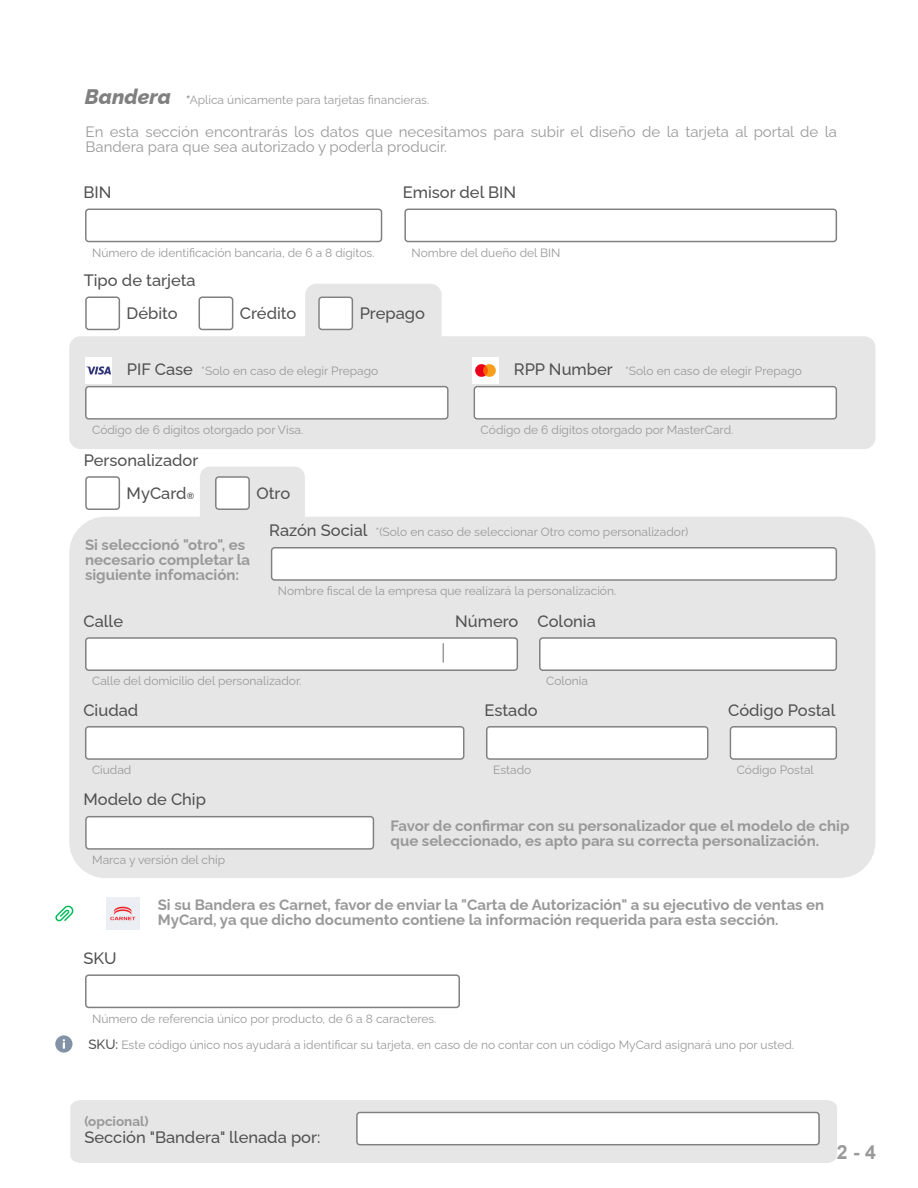
<style>
.page{position:relative;width:918px;height:1188px;background:#fff}
.page>*{position:absolute;margin:0;border:0;box-sizing:border-box;transform-origin:0 0}
.t1{font:700 19.5px "Arial";color:#999}
.t2{font:500 16.5px "Raleway";color:#515151}
.t3{font:700 15px/15px "Raleway";color:#999}
.t4{font:15px/15px "Raleway";color:#999}
.t5{font:700 13.5px "Raleway";color:#999}
.t6{font:12px "Raleway";color:#999}
.s1{font-weight:800;font-style:italic;font-size:21px;color:#808080}
.s2{font-weight:800;font-style:italic}
.s3{font-weight:500;font-size:16.5px;color:#515151}
.s4{font-size:9px;color:#333}
.s5{font-weight:500;font-size:13.5px;color:#515151}
</style>
<div class="page">
<div style="left:69px;top:336px;width:806px;height:113px;background:#e6e6e6;border-radius:11px"></div>
<div style="left:69px;top:517px;width:806px;height:361px;background:#e6e6e6;border-radius:36px"></div>
<div style="left:305px;top:284px;width:137px;height:113px;background:#e6e6e6;border-radius:11px"></div>
<div style="left:200px;top:467px;width:105px;height:112px;background:#e6e6e6;border-radius:11px"></div>
<svg style="left:271px;top:547px;width:566px;height:34px;background:#f3f3f3"></svg>
<svg style="left:85px;top:296px;width:35px;height:34px"></svg>
<svg style="left:85px;top:476px;width:35px;height:34px"></svg>
<svg style="left:199px;top:296px;width:34px;height:34px"></svg>
<svg style="left:215px;top:476px;width:35px;height:34px"></svg>
<svg style="left:318px;top:296px;width:35px;height:34px"></svg>
<svg style="left:85px;top:209px;width:297px;height:33px"></svg>
<svg style="left:85px;top:974px;width:375px;height:34px"></svg>
<svg style="left:85px;top:386px;width:364px;height:34px;background:#f3f3f3"></svg>
<svg style="left:474px;top:386px;width:363px;height:34px;background:#f3f3f3"></svg>
<svg style="left:404px;top:209px;width:433px;height:33px"></svg>
<svg style="left:55px;top:905px;width:19px;height:17px"></svg>
<svg style="left:85px;top:726px;width:380px;height:34px;background:#f2f2f2"></svg>
<svg style="left:85px;top:816px;width:289px;height:34px;background:#f2f2f2"></svg>
<svg style="left:539px;top:637px;width:298px;height:34px;background:#f2f2f2"></svg>
<svg style="left:486px;top:726px;width:223px;height:34px;background:#f2f2f2"></svg>
<svg style="left:730px;top:726px;width:107px;height:34px;background:#f1f1f1"></svg>
<img style="left:86px;top:358px;width:25px;height:25px">
<img style="left:473px;top:358px;width:25px;height:25px">
<img style="left:107px;top:897px;width:33px;height:33px">
<svg style="left:85px;top:637px;width:433px;height:34px;background:#f2f2f2"></svg>
<div style="left:70px;top:1100px;width:767px;height:63px;background:#e6e6e6"></div>
<svg style="left:356px;top:1112px;width:464px;height:33px"></svg>
<svg style="left:55px;top:1035px;width:18px;height:18px"></svg>
<p class="t6" style="left:85px;top:93px;width:346px"><span class="s1">Bandera</span> <span class="s2">*</span>Aplica únicamente para tarjetas financieras.</p>
<p class="t4" style="left:86px;top:124px;width:753px">En esta sección encontrarás los datos que necesitamos para subir el diseño de la tarjeta al portal de la<br>Bandera para que sea autorizado y poderla producir.</p>
<h2 class="t2" style="left:84px;top:182px;width:30px">BIN</h2>
<p class="t6" style="left:92px;top:245px;width:284px">Número de identificación bancaria, de 6 a 8 dígitos.</p>
<h2 class="t2" style="left:84px;top:270px;width:114px">Tipo de tarjeta</h2>
<h2 class="t2" style="left:403px;top:182px;width:115px">Emisor del BIN</h2>
<p class="t6" style="left:412px;top:245px;width:150px">Nombre del dueño del BIN</p>
<h2 class="t2" style="left:127px;top:304px;width:53px">Débito</h2>
<h2 class="t2" style="left:240px;top:304px;width:58px">Crédito</h2>
<h2 class="t2" style="left:360px;top:304px;width:67px">Prepago</h2>
<p class="t6" style="left:127px;top:364px;width:253px"><span class="s3">PIF Case</span> *Solo en caso de elegir Prepago</p>
<p class="t6" style="left:514px;top:364px;width:290px"><span class="s3">RPP Number</span> *Solo en caso de elegir Prepago</p>
<p class="t6" style="left:92px;top:423px;width:213px">Código de 6 dígitos otorgado por Visa.</p>
<p class="t6" style="left:481px;top:423px;width:254px">Código de 6 dígitos otorgado por MasterCard.</p>
<h2 class="t2" style="left:84px;top:450px;width:116px">Personalizador</h2>
<h2 class="t2" style="left:127px;top:484px;width:69px">MyCard<span class="s4">®</span></h2>
<h2 class="t2" style="left:256px;top:484px;width:35px">Otro</h2>
<p class="t3" style="left:85px;top:537px;width:167px">Si seleccionó "otro", es necesario completar la siguiente infomación:</p>
<h2 class="t2" style="left:84px;top:611px;width:41px">Calle</h2>
<p class="t6" style="left:269px;top:525px;width:421px"><span class="s3">Razón Social</span> *(Solo en caso de seleccionar Otro como personalizador)</p>
<p class="t6" style="left:278px;top:584px;width:340px">Nombre fiscal de la empresa que realizará la personalización.</p>
<h2 class="t2" style="left:455px;top:611px;width:65px">Número</h2>
<h2 class="t2" style="left:538px;top:611px;width:60px">Colonia</h2>
<p class="t6" style="left:92px;top:674px;width:211px">Calle del domicilio del personalizador.</p>
<h2 class="t2" style="left:83px;top:700px;width:56px">Ciudad</h2>
<p class="t6" style="left:92px;top:763px;width:41px">Ciudad</p>
<h2 class="t2" style="left:84px;top:790px;width:124px">Modelo de Chip</h2>
<p class="t6" style="left:92px;top:853px;width:134px">Marca y versión del chip</p>
<p class="t6" style="left:546px;top:674px;width:43px">Colonia</p>
<h2 class="t2" style="left:484px;top:700px;width:55px">Estado</h2>
<h2 class="t2" style="left:728px;top:700px;width:109px">Código Postal</h2>
<p class="t6" style="left:493px;top:763px;width:40px">Estado</p>
<p class="t6" style="left:737px;top:763px;width:79px">Código Postal</p>
<p class="t3" style="left:391px;top:819px;width:461px">Favor de confirmar con su personalizador que el modelo de chip que seleccionado, es apto para su correcta personalización.</p>
<h2 class="t2" style="left:84px;top:948px;width:35px">SKU</h2>
<p class="t3" style="left:158px;top:897px;width:668px">Si su Bandera es Carnet, favor de enviar la "Carta de Autorización" a su ejecutivo de ventas en<br>MyCard, ya que dicho documento contiene la información requerida para esta sección.</p>
<p class="t6" style="left:92px;top:1011px;width:346px">Número de referencia único por producto, de 6 a 8 caracteres.</p>
<p class="t6" style="left:88px;top:1038px;width:707px"><span class="s5">SKU:</span> Este código único nos ayudará a identificar su tarjeta, en caso de no contar con un código MyCard asignará uno por usted.</p>
<p class="t5" style="left:84px;top:1114px;width:66px">(opcional)</p>
<h2 class="t2" style="left:84px;top:1127px;width:238px">Sección "Bandera" llenada por:</h2>
<h1 class="t1" style="left:837px;top:1145px;width:41px">2-4</h1>
</div>
